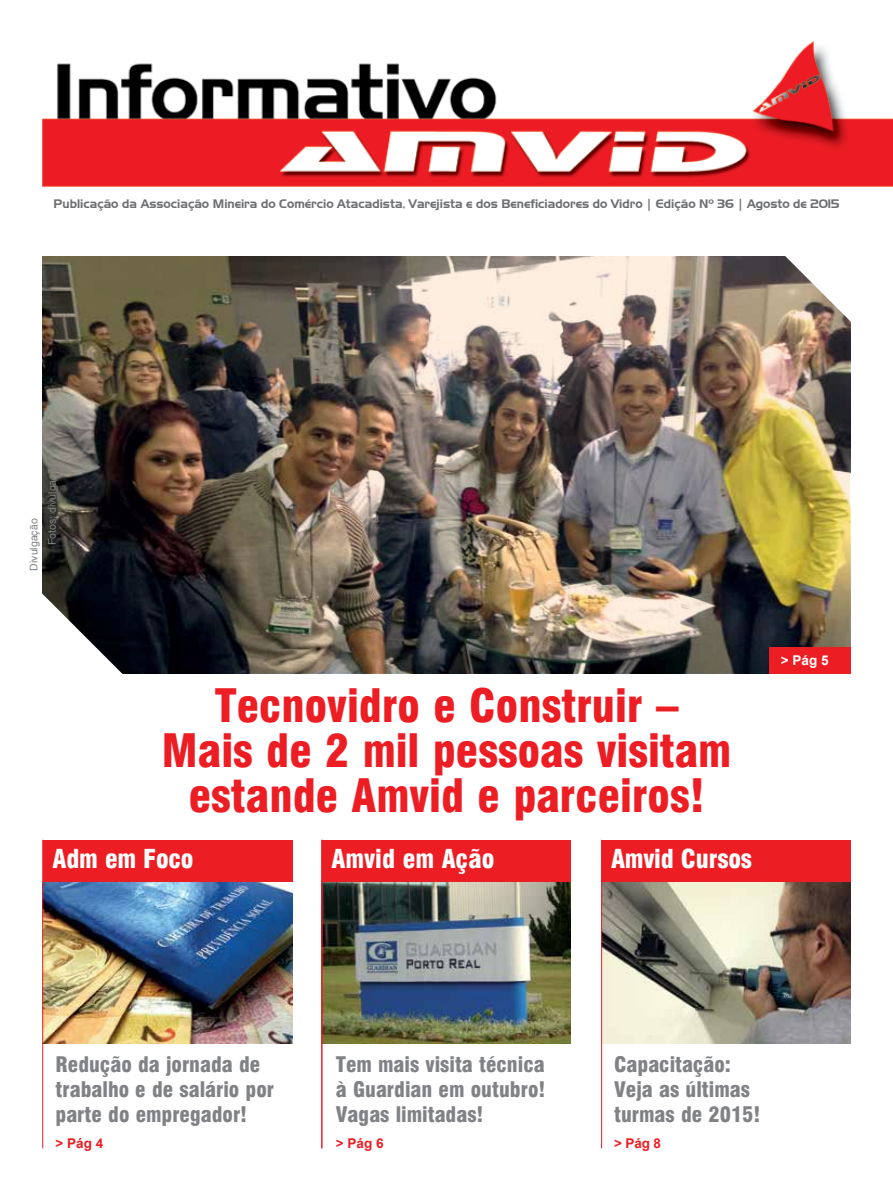
<style>
.page{position:relative;width:893px;height:1191px;background:#fff}
.page>*{position:absolute;margin:0;border:0;box-sizing:border-box;transform-origin:0 0}
.t1{font:45px/45px "Corporate Black SWFTE";color:#ed1d24;text-align:center}
.t2{font:25.5px "Corporate Black SWFTE";letter-spacing:-.01em;color:#fff}
.t3{font:21px/25.2px "Corporate Black SWFTE";color:#808285}
.t4{font:700 13.5px "Arial";color:#ed1d24}
.t5{font:700 13.5px "Arial";color:#fff}
.t6{font:12px "Aero Regular SWFTE";color:#6d6e71}
.t7{font:10.5px "Helvetica";color:#808285}
</style>
<div class="page">
<img style="left:602px;top:881px;width:248px;height:162px">
<img style="left:43px;top:257px;width:807px;height:416px">
<img style="left:323px;top:881px;width:247px;height:162px">
<img style="left:43px;top:881px;width:249px;height:162px">
<img style="left:43px;top:41px;width:850px;height:145px">
<div style="left:322px;top:840px;width:248px;height:41px;background:#ed1d24"></div>
<div style="left:43px;top:840px;width:249px;height:41px;background:#ed1d24"></div>
<div style="left:769px;top:646px;width:82px;height:27px;background:#ed1d24"></div>
<hr style="left:321px;top:840px;width:1px;height:308px;background:#ed1d24">
<div style="left:601px;top:840px;width:250px;height:41px;background:#ed1d24"></div>
<hr style="left:601px;top:840px;width:1px;height:308px;background:#ed1d24">
<hr style="left:322px;top:840px;width:1px;height:308px;background:#ed1d24">
<svg style="left:784px;top:256px;width:67px;height:69px"></svg>
<svg style="left:42px;top:592px;width:81px;height:82px"></svg>
<hr style="left:42px;top:840px;width:1px;height:308px;background:#ed1d24">
<p class="t6" style="left:54px;top:196px;width:787px">Publicação da Associação Mineira do Comércio Atacadista, Varejista e dos Beneficiadores do Vidro | Edição Nº 36 | Agosto de 2015</p>
<p class="t7" style="left:28px;top:570px;width:53px;rotate:-90deg">Divulgação</p>
<p class="t7" style="left:46px;top:545px;width:84px;rotate:-90deg">Fotos: divulgação</p>
<h1 class="t1" style="left:162px;top:683px;width:571px">Tecnovidro e Construir –<br>Mais de 2 mil pessoas visitam estande Amvid e parceiros!</h1>
<p class="t2" style="left:53px;top:843px;width:142px">Adm em Foco</p>
<p class="t2" style="left:331px;top:843px;width:164px">Amvid em Ação</p>
<p class="t2" style="left:611px;top:844px;width:142px">Amvid Cursos</p>
<p class="t5" style="left:781px;top:651px;width:49px">&gt; Pág 5</p>
<p class="t3" style="left:336px;top:1051px;width:211px;text-align:justify">Tem mais visita técnica à Guardian em outubro!<br>Vagas limitadas!</p>
<p class="t3" style="left:56px;top:1051px;width:220px">Redução da jornada de trabalho e de salário por parte do empregador!</p>
<p class="t4" style="left:56px;top:1134px;width:49px">&gt; Pág 4</p>
<p class="t4" style="left:336px;top:1134px;width:49px">&gt; Pág 6</p>
<p class="t3" style="left:614px;top:1051px;width:148px">Capacitação:<br>Veja as últimas turmas de 2015!</p>
<p class="t4" style="left:614px;top:1134px;width:48px">&gt; Pág 8</p>
</div>
